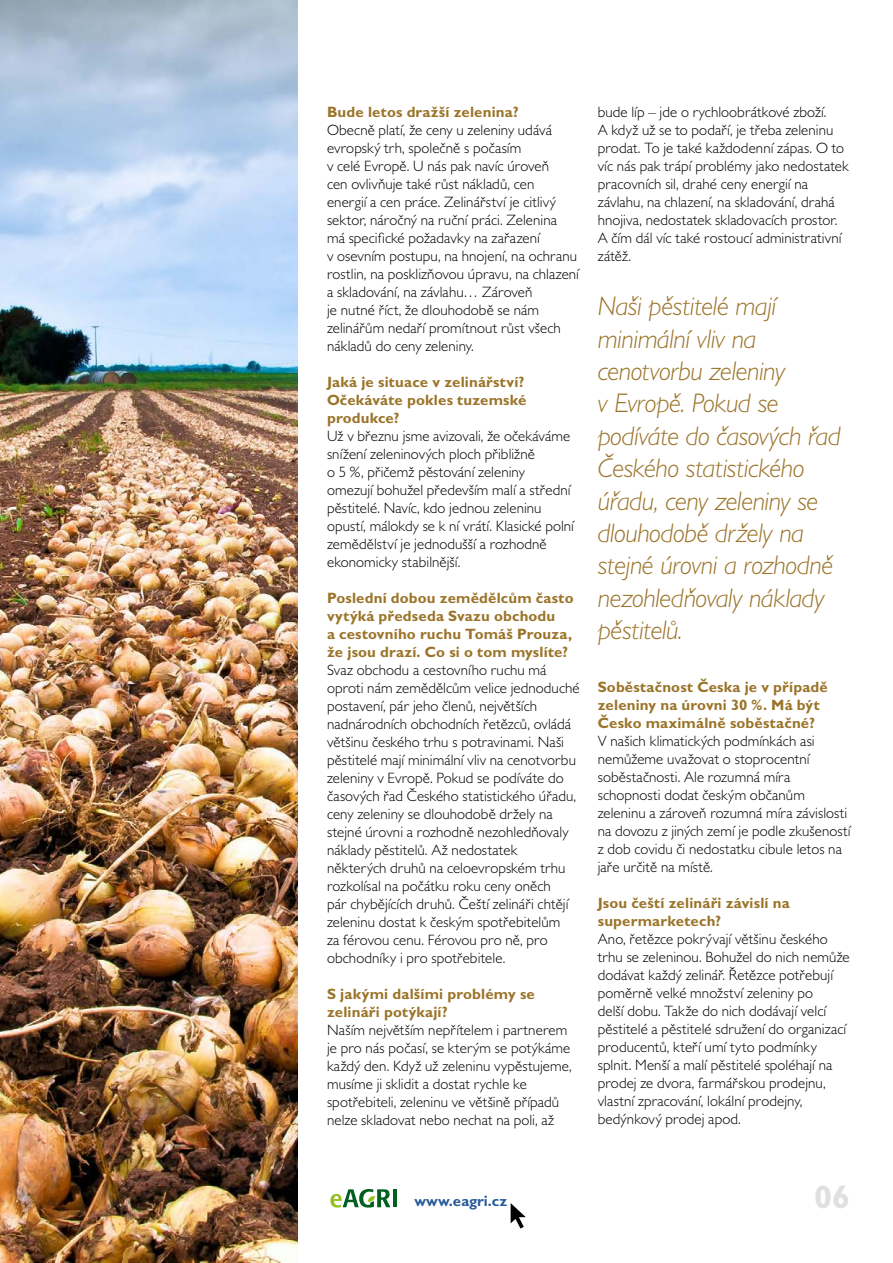
<style>
.page{position:relative;width:893px;height:1263px;background:#fff}
.page>*{position:absolute;margin:0;border:0;box-sizing:border-box;transform-origin:0 0}
.t1{font:700 32.55px "Gill Sans MT Pro";color:#e0e0df}
.t2{font:italic 300 27px/32.4px "Gill Sans MT Pro";letter-spacing:-.015em;color:#9b7429}
.t3{font:300 15px/18px "Gill Sans MT Pro";letter-spacing:.005em;color:#000}
.t4{font:700 15px/18px "Gill Sans MT Pro";letter-spacing:.01em;color:#9b7429}
.t5{font:700 15px "Gill Sans MT Pro";color:#275b9b}
</style>
<div class="page">
<svg style="left:510px;top:1203px;width:16px;height:26px"></svg>
<hr style="left:393px;top:1189px;width:4px;height:18px;background:#005f21">
<svg style="left:330px;top:1189px;width:60px;height:18px"></svg>
<img style="left:0;top:0;width:298px;height:1263px">
<p class="t4" style="left:327px;top:102px;width:193px">Bude letos dražší zelenina?</p>
<p class="t3" style="left:327px;top:120px;width:254px">Obecně platí, že ceny u zeleniny udává evropský trh, společně s počasím<br>v celé Evropě. U nás pak navíc úroveň<br>cen ovlivňuje také růst nákladů, cen<br>energií a cen práce. Zelinářství je citlivý sektor, náročný na ruční práci. Zelenina<br>má specifické požadavky na zařazení<br>v osevním postupu, na hnojení, na ochranu rostlin, na posklizňovou úpravu, na chlazení a skladování, na závlahu… Zároveň<br>je nutné říct, že dlouhodobě se nám zelinářům nedaří promítnout růst všech nákladů do ceny zeleniny.</p>
<p class="t4" style="left:327px;top:372px;width:201px">Jaká je situace v zelinářství?<br>Očekáváte pokles tuzemské produkce?</p>
<p class="t3" style="left:327px;top:426px;width:248px">Už v březnu jsme avizovali, že očekáváme snížení zeleninových ploch přibližně<br>o 5 %, přičemž pěstování zeleniny omezují bohužel především malí a střední pěstitelé. Navíc, kdo jednou zeleninu opustí, málokdy se k ní vrátí. Klasické polní zemědělství je jednodušší a rozhodně ekonomicky stabilnější.</p>
<p class="t4" style="left:327px;top:588px;width:248px">Poslední dobou zemědělcům často vytýká předseda Svazu obchodu<br>a cestovního ruchu Tomáš Prouza, že jsou drazí. Co si o tom myslíte?</p>
<p class="t3" style="left:327px;top:660px;width:254px">Svaz obchodu a cestovního ruchu má oproti nám zemědělcům velice jednoduché postavení, pár jeho členů, největších nadnárodních obchodních řetězců, ovládá většinu českého trhu s potravinami. Naši pěstitelé mají minimální vliv na cenotvorbu zeleniny v Evropě. Pokud se podíváte do časových řad Českého statistického úřadu, ceny zeleniny se dlouhodobě držely na stejné úrovni a rozhodně nezohledňovaly náklady pěstitelů. Až nedostatek některých druhů na celoevropském trhu rozkolísal na počátku roku ceny oněch<br>pár chybějících druhů. Čeští zelináři chtějí zeleninu dostat k českým spotřebitelům<br>za férovou cenu. Férovou pro ně, pro obchodníky i pro spotřebitele.</p>
<p class="t4" style="left:327px;top:984px;width:209px">S jakými dalšími problémy se zelináři potýkají?</p>
<p class="t3" style="left:327px;top:1020px;width:246px">Naším největším nepřítelem i partnerem je pro nás počasí, se kterým se potýkáme každý den. Když už zeleninu vypěstujeme, musíme ji sklidit a dostat rychle ke spotřebiteli, zeleninu ve většině případů nelze skladovat nebo nechat na poli, až</p>
<p class="t3" style="left:598px;top:102px;width:253px">bude líp – jde o rychloobrátkové zboží.<br>A když už se to podaří, je třeba zeleninu prodat. To je také každodenní zápas. O to víc nás pak trápí problémy jako nedostatek pracovních sil, drahé ceny energií na závlahu, na chlazení, na skladování, drahá hnojiva, nedostatek skladovacích prostor.<br>A čím dál víc také rostoucí administrativní zátěž.</p>
<h2 class="t2" style="left:598px;top:290px;width:245px">Naši pěstitelé mají minimální vliv na cenotvorbu zeleniny<br>v Evropě. Pokud se podíváte do časových řad<br>Českého statistického úřadu, ceny zeleniny se dlouhodobě držely na stejné úrovni a rozhodně nezohledňovaly náklady pěstitelů.</h2>
<p class="t4" style="left:598px;top:678px;width:232px">Soběstačnost Česka je v případě zeleniny na úrovni 30 %. Má být<br>Česko maximálně soběstačné?</p>
<p class="t3" style="left:598px;top:732px;width:254px">V našich klimatických podmínkách asi nemůžeme uvažovat o stoprocentní soběstačnosti. Ale rozumná míra schopnosti dodat českým občanům zeleninu a zároveň rozumná míra závislosti na dovozu z jiných zemí je podle zkušeností z dob covidu či nedostatku cibule letos na jaře určitě na místě.</p>
<p class="t4" style="left:598px;top:894px;width:193px">Jsou čeští zelináři závislí na supermarketech?</p>
<p class="t3" style="left:598px;top:930px;width:253px">Ano, řetězce pokrývají většinu českého trhu se zeleninou. Bohužel do nich nemůže dodávat každý zelinář. Řetězce potřebují poměrně velké množství zeleniny po<br>delší dobu. Takže do nich dodávají velcí pěstitelé a pěstitelé sdružení do organizací producentů, kteří umí tyto podmínky splnit. Menší a malí pěstitelé spoléhají na prodej ze dvora, farmářskou prodejnu, vlastní zpracování, lokální prodejny, bedýnkový prodej apod.</p>
<p class="t5" style="left:415px;top:1192px;width:94px">www.eagri.cz</p>
<h1 class="t1" style="left:814px;top:1176px;width:37px">06</h1>
</div>
